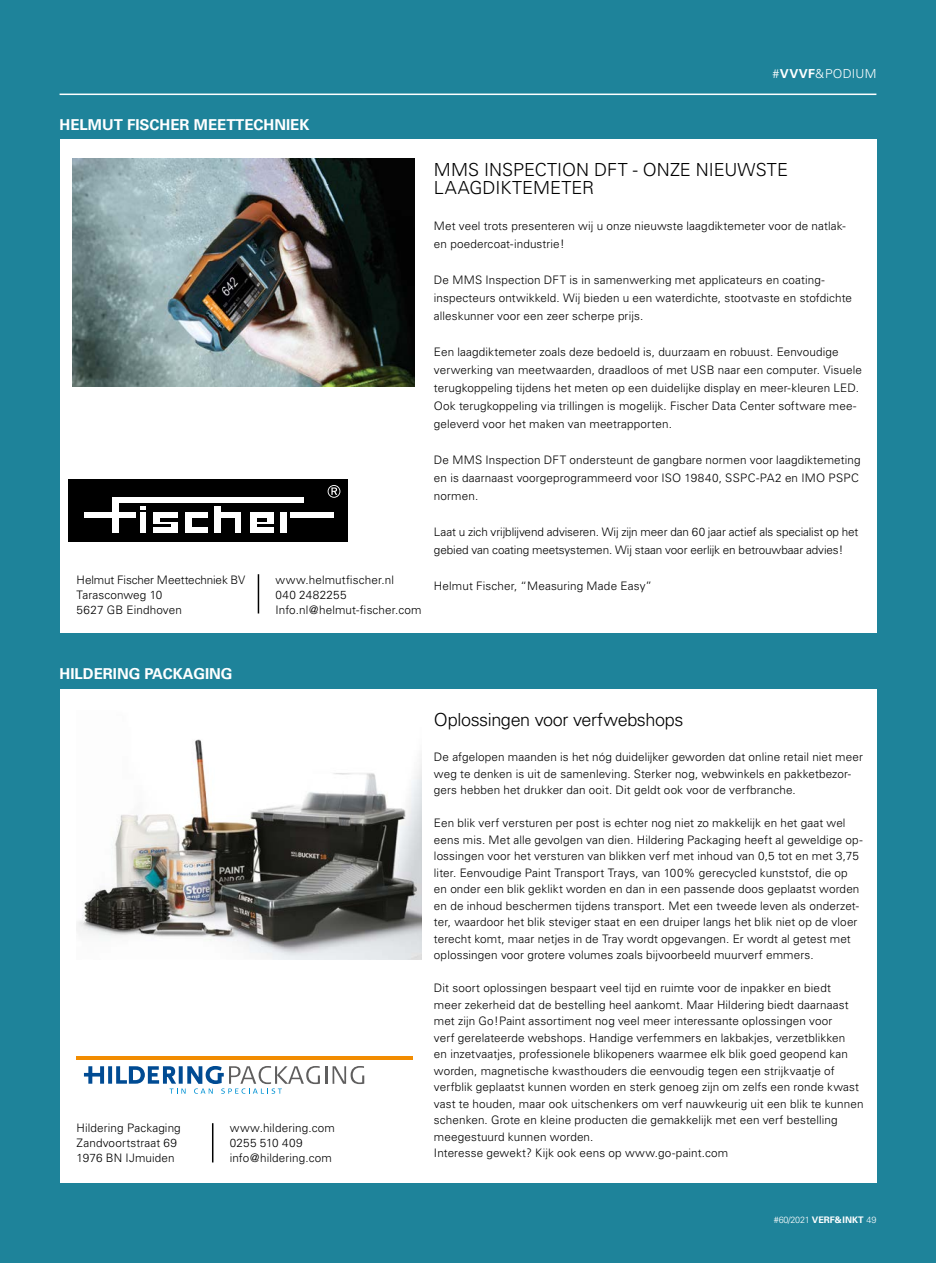
<style>
.page{position:relative;width:936px;height:1263px;background:#fff}
.page>*{position:absolute;margin:0;border:0;box-sizing:border-box;transform-origin:0 0}
.t1{font:300 18px/18px "Univers";letter-spacing:-.005em;color:#000}
.t2{font:700 15px "Univers";color:#fff}
.t3{font:300 12.3px "Univers";letter-spacing:.02em;color:#fff}
.t4{font:300 11.7px/16.5px "Univers";letter-spacing:.01em;color:#000}
.t5{font:300 11.7px/18px "Univers";letter-spacing:-.01em;color:#000}
.t6{font:300 9px "Univers";letter-spacing:-.025em;color:#fff}
.s1{font-weight:700}
</style>
<div class="page">
<div style="left:0;top:0;width:935px;height:1263px;background:#1e839a"></div>
<hr style="left:60px;top:94px;width:816px;height:1px;background:#fff">
<div style="left:60px;top:140px;width:816px;height:493px;background:#fff"></div>
<img style="left:72px;top:159px;width:342px;height:228px">
<div style="left:68px;top:479px;width:280px;height:63px;background:#000"></div>
<div style="left:84px;top:513px;width:51px;height:5px;background:#fff"></div>
<div style="left:154px;top:513px;width:24px;height:5px;background:#fff"></div>
<div style="left:185px;top:513px;width:22px;height:5px;background:#fff"></div>
<div style="left:214px;top:513px;width:27px;height:5px;background:#fff"></div>
<div style="left:250px;top:513px;width:23px;height:5px;background:#fff"></div>
<div style="left:290px;top:513px;width:44px;height:5px;background:#fff"></div>
<div style="left:112px;top:498px;width:192px;height:5px;background:#fff"></div>
<div style="left:154px;top:527px;width:24px;height:6px;background:#fff"></div>
<div style="left:185px;top:527px;width:22px;height:6px;background:#fff"></div>
<div style="left:250px;top:527px;width:23px;height:6px;background:#fff"></div>
<div style="left:112px;top:502px;width:6px;height:31px;background:#fff"></div>
<div style="left:141px;top:513px;width:5px;height:20px;background:#fff"></div>
<svg style="left:141px;top:506px;width:5px;height:4px"></svg>
<div style="left:154px;top:513px;width:6px;height:10px;background:#fff"></div>
<div style="left:172px;top:522px;width:6px;height:11px;background:#fff"></div>
<div style="left:185px;top:513px;width:6px;height:20px;background:#fff"></div>
<svg style="left:160px;top:522px;width:12px;height:1px"></svg>
<div style="left:236px;top:513px;width:5px;height:20px;background:#fff"></div>
<div style="left:214px;top:506px;width:6px;height:27px;background:#fff"></div>
<div style="left:250px;top:513px;width:6px;height:20px;background:#fff"></div>
<div style="left:267px;top:513px;width:6px;height:10px;background:#fff"></div>
<div style="left:281px;top:513px;width:6px;height:20px;background:#fff"></div>
<svg style="left:327px;top:485px;width:13px;height:13px"></svg>
<hr style="left:258px;top:574px;width:1px;height:39px;background:#000">
<div style="left:60px;top:689px;width:816px;height:493px;background:#fff"></div>
<img style="left:77px;top:739px;width:344px;height:220px">
<hr style="left:212px;top:1123px;width:1px;height:39px;background:#000">
<hr style="left:77px;top:1056px;width:335px;height:4px;background:#f28c00">
<svg style="left:84px;top:1066px;width:280px;height:28px"></svg>
<p class="t3" style="left:772px;top:66px;width:105px">#<span class="s1">VVVF</span>&amp;PODIUM</p>
<p class="t2" style="left:60px;top:116px;width:251px">HELMUT FISCHER MEETTECHNIEK</p>
<p class="t4" style="left:77px;top:572px;width:170px;line-height:15px">Helmut Fischer Meettechniek BV<br>Tarasconweg 10<br>5627 GB Eindhoven</p>
<p class="t4" style="left:275px;top:572px;width:148px;line-height:15px">www.helmutfischer.nl<br>040 2482255<br>Info.nl@helmut-fischer.com</p>
<h1 class="t1" style="left:434px;top:161px;width:355px">MMS INSPECTION DFT - ONZE NIEUWSTE<br>LAAGDIKTEMETER</h1>
<p class="t4" style="left:434px;top:217px;width:413px;line-height:18px">Met veel trots presenteren wij u onze nieuwste laagdiktemeter voor de natlak&shy;en poedercoat-industrie!</p>
<p class="t4" style="left:434px;top:271px;width:419px;line-height:18px">De MMS Inspection DFT is in samenwerking met applicateurs en coating&shy;inspecteurs ontwikkeld. Wij bieden u een waterdichte, stootvaste en stofdichte alleskunner voor een zeer scherpe prijs.</p>
<p class="t4" style="left:434px;top:343px;width:429px;line-height:18px">Een laagdiktemeter zoals deze bedoeld is, duurzaam en robuust. Eenvoudige verwerking van meetwaarden, draadloos of met USB naar een computer. Visuele terugkoppeling tijdens het meten op een duidelijke display en meer-kleuren LED.<br>Ook terugkoppeling via trillingen is mogelijk. Fischer Data Center software mee&shy;geleverd voor het maken van meetrapporten.</p>
<p class="t4" style="left:434px;top:451px;width:428px;line-height:18px">De MMS Inspection DFT ondersteunt de gangbare normen voor laagdiktemeting en is daarnaast voorgeprogrammeerd voor ISO 19840, SSPC-PA2 en IMO PSPC normen.</p>
<p class="t5" style="left:434px;top:523px;width:426px">Laat u zich vrijblijvend adviseren. Wij zijn meer dan 60 jaar actief als specialist op het gebied van coating meetsystemen. Wij staan voor eerlijk en betrouwbaar advies!</p>
<p class="t4" style="left:434px;top:578px;width:219px">Helmut Fischer, “Measuring Made Easy”</p>
<p class="t2" style="left:60px;top:665px;width:174px">HILDERING PACKAGING</p>
<p class="t4" style="left:77px;top:1121px;width:106px;line-height:15px">Hildering Packaging<br>Zandvoortstraat 69<br>1976 BN IJmuiden</p>
<p class="t4" style="left:230px;top:1121px;width:106px;line-height:15px">www.hildering.com<br>0255 510 409 info@hildering.com</p>
<h1 class="t1" style="left:434px;top:710px;width:251px">Oplossingen voor verfwebshops</h1>
<p class="t4" style="left:434px;top:749px;width:430px">De afgelopen maanden is het nóg duidelijker geworden dat online retail niet meer weg te denken is uit de samenleving. Sterker nog, webwinkels en pakketbezor&shy;gers hebben het drukker dan ooit. Dit geldt ook voor de verfbranche.</p>
<p class="t4" style="left:434px;top:815px;width:430px">Een blik verf versturen per post is echter nog niet zo makkelijk en het gaat wel eens mis. Met alle gevolgen van dien. Hildering Packaging heeft al geweldige op&shy;lossingen voor het versturen van blikken verf met inhoud van 0,5 tot en met 3,75 liter. Eenvoudige Paint Transport Trays, van 100% gerecycled kunststof, die op en onder een blik geklikt worden en dan in een passende doos geplaatst worden en de inhoud beschermen tijdens transport. Met een tweede leven als onderzet&shy;ter, waardoor het blik steviger staat en een druiper langs het blik niet op de vloer terecht komt, maar netjes in de Tray wordt opgevangen. Er wordt al getest met oplossingen voor grotere volumes zoals bijvoorbeeld muurverf emmers.</p>
<p class="t4" style="left:434px;top:980px;width:431px">Dit soort oplossingen bespaart veel tijd en ruimte voor de inpakker en biedt<br>meer zekerheid dat de bestelling heel aankomt. Maar Hildering biedt daarnaast met zijn Go!Paint assortiment nog veel meer interessante oplossingen voor<br>verf gerelateerde webshops. Handige verfemmers en lakbakjes, verzetblikken<br>en inzetvaatjes, professionele blikopeners waarmee elk blik goed geopend kan worden, magnetische kwasthouders die eenvoudig tegen een strijkvaatje of verfblik geplaatst kunnen worden en sterk genoeg zijn om zelfs een ronde kwast vast te houden, maar ook uitschenkers om verf nauwkeurig uit een blik te kunnen schenken. Grote en kleine producten die gemakkelijk met een verf bestelling meegestuurd kunnen worden.<br>Interesse gewekt? Kijk ook eens op www.go-paint.com</p>
<p class="t6" style="left:773px;top:1215px;width:104px">#60/2021 <span class="s1">VERF&amp; INKT</span> 49</p>
</div>
